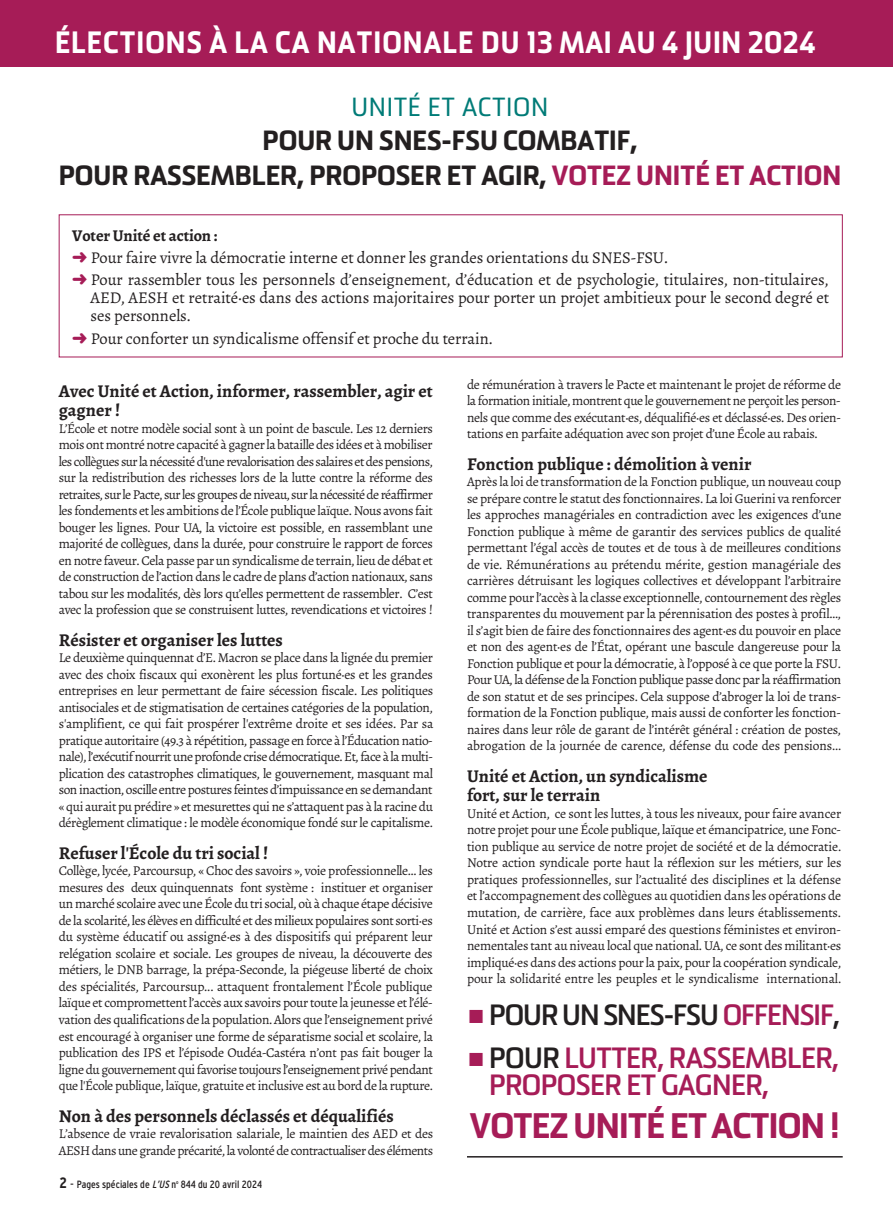
<style>
.page{position:relative;width:893px;height:1221px;background:#fff}
.page>*{position:absolute;margin:0;border:0;box-sizing:border-box;transform-origin:0 0}
.t1{font:900 34.5px "Sommet";letter-spacing:-.02em;color:#a61c57}
.t2{font:900 30px "Sommet";letter-spacing:.04em;color:#fff;scale:.94 1}
.t3{font:700 28.5px/27px "Sommet";letter-spacing:-.02em;color:#a61c57}
.t4{font:700 28.5px "Sommet";letter-spacing:-.035em;color:#231f20}
.t5{font:900 27px/34.5px "Sommet";color:#231f20;text-align:center}
.t6{font:25.5px "Sommet";letter-spacing:.025em;color:#007b77}
.t7{font:700 18px/19.5px "Alegreya";color:#231f20}
.t8{font:16.5px/22.2px "Alegreya";letter-spacing:-.005em;color:#231f20}
.t9{font:13.5px/16.5px "Alegreya";letter-spacing:-.025em;color:#231f20;text-align:justify}
.t10{font:condensed 10.5px "Interstate";color:#231f20}
.s1{color:#a61c57}
.s2{font-weight:700}
.s3{font-family:"Apple SD Gothic Neo";font-weight:100;font-size:21px;color:#a61c57}
.s4{font-family:"Apple SD Gothic Neo";font-weight:100;font-size:21px}
.s5{color:#231f20}
.s6{font-weight:700;font-size:15px}
.s7{font-stretch:normal}
.s8{font-style:italic}
</style>
<div class="page">
<div style="left:0;top:0;width:893px;height:66px;background:#a61c57"></div>
<hr style="left:467px;top:1155px;width:376px;height:2px;background:#231f20">
<h2 class="t2" style="left:55px;top:25px;width:810px">ÉLECTIONS À LA CA NATIONALE DU 13 MAI AU 4 JUIN 2024</h2>
<h3 class="t6" style="left:352px;top:97px;width:198px">UNITÉ ET ACTION</h3>
<h3 class="t5" style="left:59px;top:124px;width:784px">POUR UN SNES-FSU COMBATIF,<br>POUR RASSEMBLER, PROPOSER ET AGIR, <span class="s1">VOTEZ UNITÉ ET ACTION</span></h3>
<p class="t8" style="left:72px;top:225px;width:758px"><span class="s2">Voter Unité et action :<br></span><span class="s1">➜</span> Pour faire vivre la démocratie interne et donner les grandes orientations du SNES-FSU.<br><span class="s1">➜</span> Pour rassembler tous les personnels d’enseignement, d’éducation et de psychologie, titulaires, non-titulaires,</p>
<p class="t8" style="left:91px;top:290px;width:740px;line-height:18px">AED, AESH et retraité·es dans des actions majoritaires pour porter un projet ambitieux pour le second degré et ses personnels.</p>
<p class="t8" style="left:72px;top:328px;width:422px"><span class="s1">➜</span> Pour conforter un syndicalisme offensif et proche du terrain.</p>
<p class="t9" style="left:467px;top:377px;width:376px">de rémunération à travers le Pacte et maintenant le projet de réforme de la formation initiale, montrent que le gouvernement ne perçoit les person&shy;nels que comme des exécutant·es, déqualifié·es et déclassé·es. Des orien&shy;tations en parfaite adéquation avec son projet d’une École au rabais.</p>
<h3 class="t7" style="left:467px;top:455px;width:286px">Fonction publique : démolition à venir</h3>
<p class="t9" style="left:467px;top:474px;width:376px">Après la loi de transformation de la Fonction publique, un nouveau coup se prépare contre le statut des fonctionnaires. La loi Guerini va renforcer les approches managériales en contradiction avec les exigences d’une Fonction publique à même de garantir des services publics de qualité permettant l’égal accès de toutes et de tous à de meilleures conditions de vie. Rémunérations au prétendu mérite, gestion managériale des carrières détruisant les logiques collectives et développant l’arbitraire comme pour l’accès à la classe exceptionnelle, contournement des règles transparentes du mouvement par la pérennisation des postes à profil…, il s’agit bien de faire des fonctionnaires des agent·es du pouvoir en place et non des agent·es de l’État, opérant une bascule dangereuse pour la Fonction publique et pour la démocratie, à l’opposé à ce que porte la FSU.<br>Pour UA, la défense de la Fonction publique passe donc par la réaffirmation de son statut et de ses principes. Cela suppose d’abroger la loi de trans&shy;formation de la Fonction publique, mais aussi de conforter les fonction&shy;naires dans leur rôle de garant de l’intérêt général : création de postes, abrogation de la journée de carence, défense du code des pensions...</p>
<h3 class="t7" style="left:467px;top:767px;width:242px">Unité et Action, un syndicalisme fort, sur le terrain</h3>
<p class="t9" style="left:467px;top:806px;width:376px">Unité et Action, ce sont les luttes, à tous les niveaux, pour faire avancer notre projet pour une École publique, laïque et émancipatrice, une Fonc&shy;tion publique au service de notre projet de société et de la démocratie.<br>Notre action syndicale porte haut la réflexion sur les métiers, sur les pratiques professionnelles, sur l’actualité des disciplines et la défense et l’accompagnement des collègues au quotidien dans les opérations de mutation, de carrière, face aux problèmes dans leurs établissements.<br>Unité et Action s’est aussi emparé des questions féministes et environ&shy;nementales tant au niveau local que national. UA, ce sont des militant·es impliqué·es dans des actions pour la paix, pour la coopération syndicale, pour la solidarité entre les peuples et le syndicalisme international.</p>
<h3 class="t4" style="left:467px;top:998px;width:374px"><span class="s3">■</span> POUR UN SNES-FSU <span class="s1">OFFENSIF</span>,</h3>
<h3 class="t3" style="left:489px;top:1044px;width:351px;text-indent:-22px"><span class="s4">■</span> <span class="s5">POUR</span> LUTTER, RASSEMBLER,<br>PROPOSER ET GAGNER,</h3>
<h1 class="t1" style="left:470px;top:1106px;width:371px">VOTEZ UNITÉ ET ACTION !</h1>
<h3 class="t7" style="left:59px;top:382px;width:376px">Avec Unité et Action, informer, rassembler, agir et gagner !</h3>
<p class="t9" style="left:59px;top:421px;width:376px">L’École et notre modèle social sont à un point de bascule. Les 12 derniers mois ont montré notre capacité à gagner la bataille des idées et à mobiliser les collègues sur la nécessité d'une revalorisation des salaires et des pensions, sur la redistribution des richesses lors de la lutte contre la réforme des retraites, sur le Pacte, sur les groupes de niveau, sur la nécessité de réaffirmer les fondements et les ambitions de l’École publique laïque. Nous avons fait bouger les lignes. Pour UA, la victoire est possible, en rassemblant une majorité de collègues, dans la durée, pour construire le rapport de forces en notre faveur. Cela passe par un syndicalisme de terrain, lieu de débat et de construction de l’action dans le cadre de plans d’action nationaux, sans tabou sur les modalités, dès lors qu’elles permettent de rassembler. C’est avec la profession que se construisent luttes, revendications et victoires !</p>
<h3 class="t7" style="left:59px;top:631px;width:226px">Résister et organiser les luttes</h3>
<p class="t9" style="left:59px;top:650px;width:376px">Le deuxième quinquennat d’E. Macron se place dans la lignée du premier avec des choix fiscaux qui exonèrent les plus fortuné·es et les grandes entreprises en leur permettant de faire sécession fiscale. Les politiques antisociales et de stigmatisation de certaines catégories de la population, s'amplifient, ce qui fait prospérer l'extrême droite et ses idées. Par sa pratique autoritaire (49.3 à répétition, passage en force à l’Éducation natio&shy;nale), l’exécutif nourrit une profonde crise démocratique. Et, face à la multi&shy;plication des catastrophes climatiques, le gouvernement, masquant mal son inaction, oscille entre postures feintes d’impuissance en se demandant « qui aurait pu prédire » et mesurettes qui ne s’attaquent pas à la racine du dérèglement climatique : le modèle économique fondé sur le capitalisme.</p>
<h3 class="t7" style="left:59px;top:844px;width:211px">Refuser l'École du tri social !</h3>
<p class="t9" style="left:59px;top:863px;width:376px">Collège, lycée, Parcoursup, « Choc des savoirs », voie professionnelle… les mesures des deux quinquennats font système : instituer et organiser un marché scolaire avec une École du tri social, où à chaque étape décisive de la scolarité, les élèves en difficulté et des milieux populaires sont sorti·es du système éducatif ou assigné·es à des dispositifs qui préparent leur relégation scolaire et sociale. Les groupes de niveau, la découverte des métiers, le DNB barrage, la prépa-Seconde, la piégeuse liberté de choix des spécialités, Parcoursup... attaquent frontalement l’École publique laïque et compromettent l’accès aux savoirs pour toute la jeunesse et l’élé&shy;vation des qualifications de la population. Alors que l’enseignement privé est encouragé à organiser une forme de séparatisme social et scolaire, la publication des IPS et l’épisode Oudéa-Castéra n’ont pas fait bouger la ligne du gouvernement qui favorise toujours l’enseignement privé pendant que l'École publique, laïque, gratuite et inclusive est au bord de la rupture.</p>
<h3 class="t7" style="left:59px;top:1107px;width:336px">Non à des personnels déclassés et déqualifiés</h3>
<p class="t9" style="left:59px;top:1126px;width:376px">L’absence de vraie revalorisation salariale, le maintien des AED et des<br>AESH dans une grande précarité, la volonté de contractualiser des éléments</p>
<p class="t10" style="left:60px;top:1180px;width:204px"><span class="s6">2</span> <span class="s7">-</span> Pages spéciales de <span class="s8">L’US</span> n<sup>o</sup> 844 du 20 avril 2024</p>
</div>
